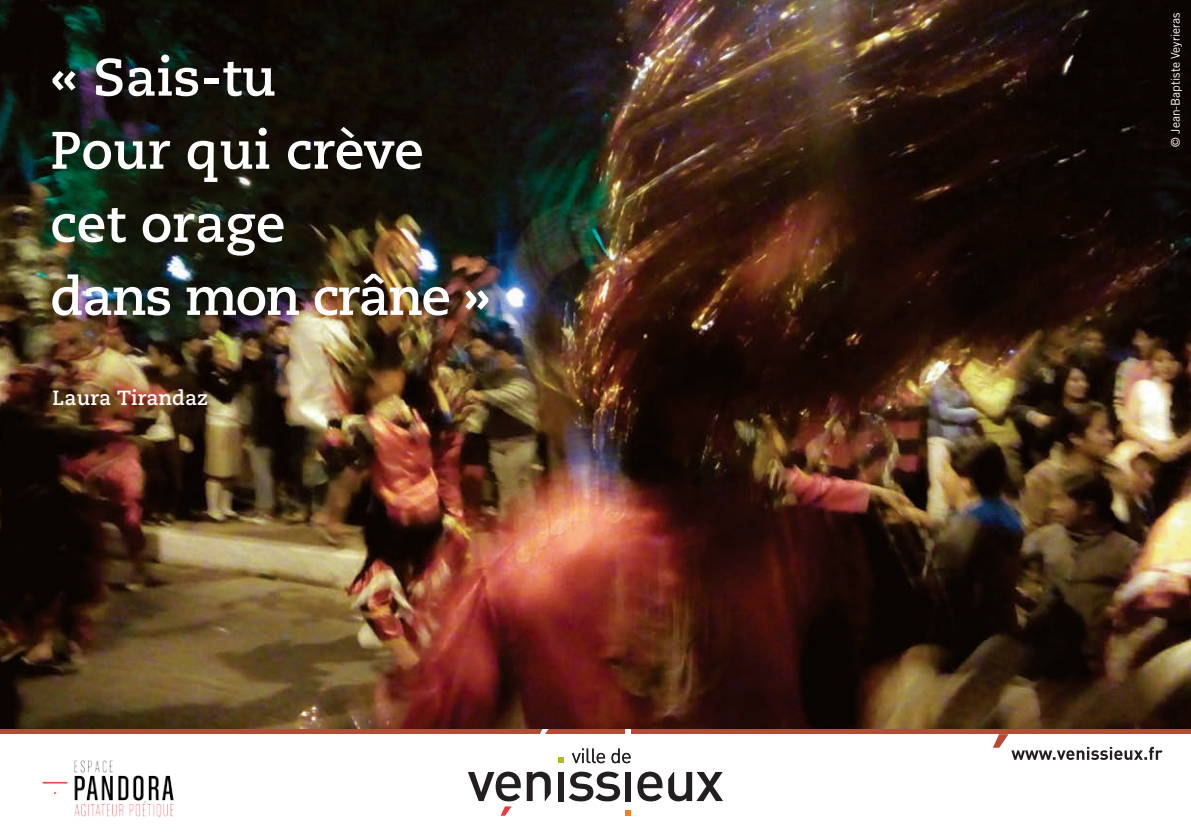
<style>
.page{position:relative;width:1191px;height:840px;background:#fff}
.page>*{position:absolute;margin:0;border:0;box-sizing:border-box;transform-origin:0 0}
.t1{font:700 52.6px/73px "Caecilia";color:#fff}
.t2{font:700 20.4px "Caecilia";color:#fff}
.t3{font:12px "Trade Gothic";color:#fff}
</style>
<div class="page">
<div style="left:0;top:728px;width:1191px;height:5px;background:#ba4836"></div>
<svg style="left:992px;top:733px;width:170px;height:26px"></svg>
<svg style="left:527px;top:771px;width:24px;height:29px"></svg>
<div style="left:558px;top:771px;width:6px;height:29px;background:#231f20"></div>
<svg style="left:568px;top:771px;width:52px;height:30px"></svg>
<div style="left:625px;top:771px;width:6px;height:29px;background:#231f20"></div>
<svg style="left:637px;top:771px;width:25px;height:30px"></svg>
<svg style="left:668px;top:772px;width:55px;height:29px"></svg>
<svg style="left:572px;top:748px;width:33px;height:14px"></svg>
<svg style="left:611px;top:748px;width:19px;height:14px"></svg>
<svg style="left:468px;top:771px;width:53px;height:44px"></svg>
<svg style="left:558px;top:757px;width:6px;height:5px"></svg>
<svg style="left:625px;top:810px;width:6px;height:5px"></svg>
<svg style="left:540px;top:728px;width:9px;height:5px"></svg>
<svg style="left:625px;top:728px;width:6px;height:5px"></svg>
<img style="left:42px;top:760px;width:132px;height:58px">
<img style="left:0;top:0;width:1191px;height:728px">
<p class="t1" style="left:50px;top:42px;width:441px">« Sais-tu<br>Pour qui crève cet orage<br>dans mon crâne »</p>
<p class="t2" style="left:52px;top:385px;width:157px">Laura Tirandaz</p>
<p class="t3" style="left:1168px;top:147px;width:136px;rotate:-90deg">© Jean-Baptiste Veyrieras</p>
</div>
